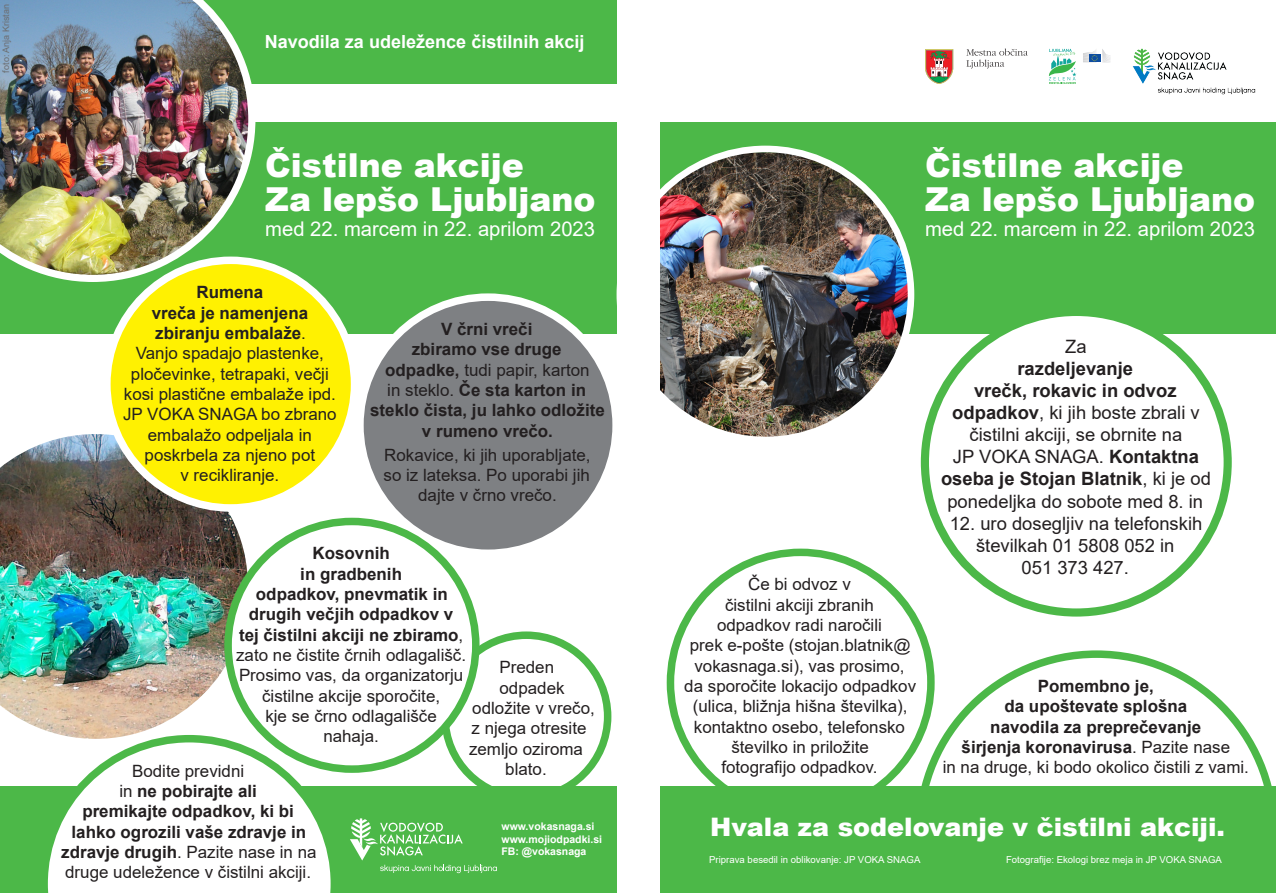
<style>
.page{position:relative;width:1276px;height:893px;background:#fff}
.page>*{position:absolute;margin:0;border:0;box-sizing:border-box;transform-origin:0 0}
.t1{font:900 33px "Arial";color:#fff}
.t2{font:900 25.5px "Arial";color:#fff}
.t3{font:20.25px "Arial";color:#fff}
.t4{font:18.45px/22px "Arial";color:#231f20;text-align:center}
.t5{font:700 18px "Arial";color:#fff}
.t6{font:16.95px/20.4px "Arial";color:#231f20;text-align:center}
.t7{font:700 16.95px/20.4px "Arial";color:#231f20;text-align:center}
.t8{font:700 10.5px "Arial";color:#fff}
.t9{font:9.6px "Arial";color:#fff}
.t10{font:9px "Arial";color:#6c6d70}
.s1{font-weight:700}
.s2{font-weight:400}
</style>
<div class="page">
<div style="left:0;top:122px;width:1276px;height:212px;background:#4cb848"></div>
<div style="left:0;top:0;width:638px;height:84px;background:#4cb848"></div>
<svg style="left:1049px;top:49px;width:27px;height:35px"></svg>
<svg style="left:1083px;top:49px;width:27px;height:14px"></svg>
<svg style="left:966px;top:48px;width:61px;height:21px"></svg>
<svg style="left:925px;top:49px;width:28px;height:35px"></svg>
<img style="left:659px;top:152px;width:252px;height:283px">
<img style="left:0;top:0;width:255px;height:282px">
<img style="left:0;top:434px;width:258px;height:301px">
<svg style="left:916px;top:650px;width:360px;height:137px"></svg>
<div style="left:107px;top:260px;width:247px;height:248px;background:#fff101;border-radius:50%"></div>
<div style="left:103px;top:257px;width:255px;height:255px;border:8px solid #fff;border-radius:50%"></div>
<div style="left:360px;top:297px;width:256px;height:256px;background:#7e8083;border-radius:50%"></div>
<div style="left:356px;top:293px;width:264px;height:264px;border:8px solid #fff;border-radius:50%"></div>
<div style="left:441px;top:631px;width:170px;height:170px;border:8px solid #4cb848;border-radius:50%"></div>
<div style="left:228px;top:521px;width:248px;height:248px;background:#fff;border-radius:50%"></div>
<div style="left:224px;top:518px;width:255px;height:255px;border:8px solid #4cb848;border-radius:50%"></div>
<div style="left:925px;top:312px;width:302px;height:300px;background:#fff;border-radius:50%"></div>
<div style="left:921px;top:308px;width:310px;height:309px;border:8px solid #4cb848;border-radius:50%"></div>
<div style="left:670px;top:552px;width:261px;height:261px;background:#fff;border-radius:50%"></div>
<div style="left:666px;top:549px;width:268px;height:267px;border:8px solid #4cb848;border-radius:50%"></div>
<div style="left:0;top:787px;width:1276px;height:106px;background:#4cb848"></div>
<svg style="left:350px;top:818px;width:147px;height:55px"></svg>
<img style="left:1132px;top:48px;width:124px;height:47px">
<div style="left:617px;top:0;width:42px;height:893px;background:#fff"></div>
<svg style="left:40px;top:735px;width:298px;height:158px"></svg>
<p class="t10" style="left:0;top:72px;width:70px;rotate:-90deg">foto: Anja Kristan</p>
<p class="t5" style="left:265px;top:29px;width:321px">Navodila za udeležence čistilnih akcij</p>
<p class="t1" style="left:265px;top:141px;width:260px">Čistilne akcije</p>
<p class="t1" style="left:265px;top:175px;width:332px">Za lepšo Ljubljano</p>
<p class="t3" style="left:265px;top:215px;width:331px">med 22. marcem in 22. aprilom 2023</p>
<p class="t6" style="left:123px;top:282px;width:215px"><span class="s1">Rumena<br>vreča je namenjena zbiranju embalaže</span>.<br>Vanjo spadajo plastenke, pločevinke, tetrapaki, večji kosi plastične embalaže ipd.<br>JP VOKA SNAGA bo zbrano embalažo odpeljala in poskrbela za njeno pot</p>
<p class="t6" style="left:180px;top:465px;width:100px">v recikliranje.</p>
<p class="t7" style="left:370px;top:319px;width:236px">V črni vreči<br>zbiramo vse druge<br>odpadke, <span class="s2">tudi papir, karton<br>in steklo.</span> Če sta karton in steklo čista, ju lahko odložite v rumeno vrečo.</p>
<p class="t6" style="left:383px;top:445px;width:209px">Rokavice, ki jih uporabljate, so iz lateksa. Po uporabi jih dajte v črno vrečo.</p>
<p class="t6" style="left:236px;top:543px;width:231px"><span class="s1">Kosovnih<br>in gradbenih<br>odpadkov, pnevmatik in drugih večjih odpadkov v<br>tej čistilni akciji ne zbiramo</span>, zato ne čistite črnih odlagališč.<br>Prosimo vas, da organizatorju čistilne akcije sporočite,<br>kje se črno odlagališče nahaja.</p>
<p class="t6" style="left:499px;top:657px;width:56px">Preden</p>
<p class="t6" style="left:499px;top:677px;width:67px">odpadek</p>
<p class="t6" style="left:472px;top:698px;width:124px">odložite v vrečo,</p>
<p class="t6" style="left:471px;top:718px;width:116px">z njega otresite</p>
<p class="t6" style="left:469px;top:738px;width:115px">zemljo oziroma</p>
<p class="t6" style="left:505px;top:759px;width:43px">blato.</p>
<p class="t7" style="left:61px;top:761px;width:257px"><span class="s2">Bodite previdni<br>in</span> ne pobirajte ali<br>premikajte odpadkov, ki bi lahko ogrozili vaše zdravje in zdravje drugih<span class="s2">. Pazite nase in na druge udeležence v čistilni akciji.</span></p>
<p class="t8" style="left:501px;top:819px;width:95px">www.vokasnaga.si</p>
<p class="t8" style="left:501px;top:832px;width:102px">www.mojiodpadki.si</p>
<p class="t8" style="left:501px;top:844px;width:86px">FB: @vokasnaga</p>
<p class="t1" style="left:925px;top:141px;width:260px">Čistilne akcije</p>
<p class="t1" style="left:925px;top:175px;width:332px">Za lepšo Ljubljano</p>
<p class="t3" style="left:925px;top:215px;width:331px">med 22. marcem in 22. aprilom 2023</p>
<p class="t6" style="left:684px;top:574px;width:233px">Če bi odvoz v<br>čistilni akciji zbranih<br>odpadkov radi naročili<br>prek e-pošte (stojan.blatnik@ vokasnaga.si), vas prosimo, da sporočite lokacijo odpadkov (ulica, bližnja hišna številka), kontaktno osebo, telefonsko številko in priložite<br>fotografijo odpadkov.</p>
<p class="t4" style="left:952px;top:335px;width:249px">Za<br><span class="s1">razdeljevanje<br>vrečk, rokavic in odvoz odpadkov</span>, ki jih boste zbrali v čistilni akciji, se obrnite na</p>
<p class="t4" style="left:941px;top:446px;width:271px">JP VOKA SNAGA. <span class="s1">Kontaktna oseba je Stojan Blatnik</span>, ki je od ponedeljka do sobote med 8. in</p>
<p class="t4" style="left:949px;top:512px;width:254px">12. uro dosegljiv na telefonskih številkah 01 5808 052 in<br>051 373 427.</p>
<p class="t7" style="left:942px;top:676px;width:308px">Pomembno je,<br>da upoštevate splošna<br>navodila za preprečevanje<br>širjenja koronavirusa<span class="s2">. Pazite nase<br>in na druge, ki bodo okolico čistili z vami.</span></p>
<p class="t2" style="left:710px;top:808px;width:516px">Hvala za sodelovanje v čistilni akciji.</p>
<p class="t9" style="left:709px;top:852px;width:213px">Priprava besedil in oblikovanje: JP VOKA SNAGA</p>
<p class="t9" style="left:1006px;top:852px;width:217px">Fotografije: Ekologi brez meja in JP VOKA SNAGA</p>
</div>
